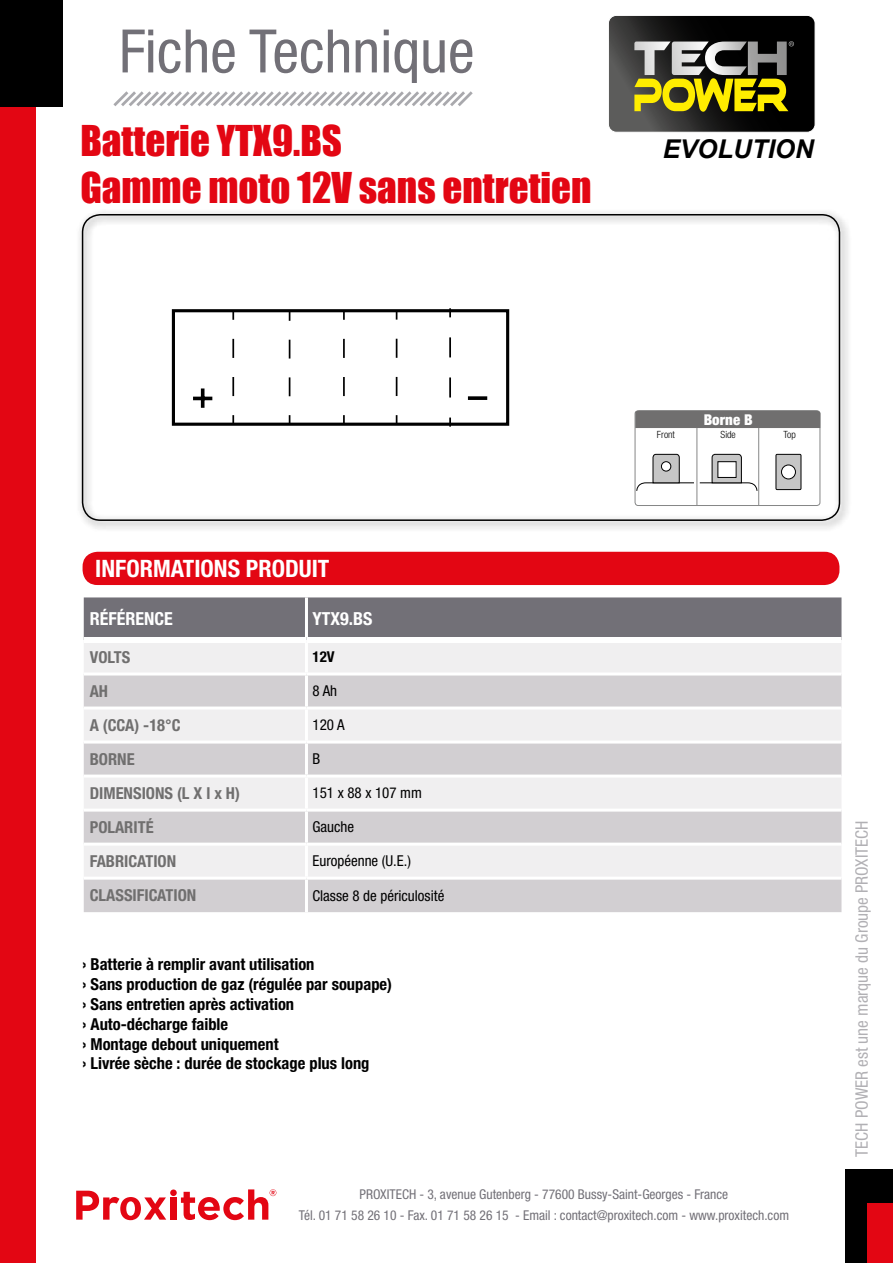
<style>
.page{position:relative;width:893px;height:1263px;background:#fff}
.page>*{position:absolute;margin:0;border:0;box-sizing:border-box;transform-origin:0 0}
.t1{font:condensed 60px "Helvetica Neue LT Std";color:#727077}
.t2{font:39px/46.8px "Impact";color:#e30613}
.t3{font:italic 700 25.95px "Arial";color:#000}
.t4{font:700 condensed 24px "Helvetica Neue LT Std";color:#fff}
.t5{font:700 condensed 18px "Helvetica Neue LT Std";color:#fff}
.t6{font:condensed 17.25px "Helvetica Neue LT Std";color:#727077}
.t7{font:700 condensed 16.5px/19.8px "Helvetica Neue LT Std";color:#000}
.t8{font:700 condensed 16.5px "Helvetica Neue LT Std";color:#706f6f}
.t9{font:condensed 15px "Helvetica Neue LT Std";color:#000}
.t10{font:700 condensed 15px "Helvetica Neue LT Std";color:#000}
.t11{font:900 condensed 14.85px "Helvetica Neue LT Std";letter-spacing:.005em;color:#fff}
.t12{font:condensed 13.5px/21px "Helvetica Neue LT Std";color:#727077;text-align:center}
.t13{font:300 condensed 9.9px "Helvetica Neue LT Std";color:#000}
</style>
<div class="page">
<div style="left:0;top:0;width:35px;height:1263px;background:#e30613"></div>
<div style="left:0;top:0;width:62px;height:106px;background:#000"></div>
<svg style="left:113px;top:91px;width:360px;height:15px"></svg>
<div style="left:846px;top:1169px;width:47px;height:94px;background:#000"></div>
<div style="left:867px;top:1204px;width:26px;height:59px;background:#e30613"></div>
<div style="left:83px;top:552px;width:756px;height:33px;background:#e30613;border-radius:15px"></div>
<div style="left:84px;top:597px;width:757px;height:40px;background:#727077"></div>
<div style="left:84px;top:643px;width:757px;height:29px;background:#f0eff0"></div>
<svg style="left:84px;top:675px;width:757px;height:237px;fill:#d2cfd2"></svg>
<hr style="left:305px;top:597px;width:3px;height:40px;background:#fff">
<hr style="left:305px;top:643px;width:3px;height:29px;background:#fff">
<hr style="left:305px;top:675px;width:3px;height:31px;background:#fff">
<hr style="left:84px;top:706px;width:222px;height:3px;background:#fff">
<hr style="left:306px;top:706px;width:535px;height:3px;background:#fff">
<hr style="left:305px;top:709px;width:3px;height:31px;background:#fff">
<hr style="left:84px;top:740px;width:222px;height:3px;background:#fff">
<hr style="left:306px;top:740px;width:535px;height:3px;background:#fff">
<hr style="left:305px;top:743px;width:3px;height:31px;background:#fff">
<hr style="left:84px;top:774px;width:222px;height:3px;background:#fff">
<hr style="left:306px;top:774px;width:535px;height:3px;background:#fff">
<hr style="left:305px;top:777px;width:3px;height:32px;background:#fff">
<hr style="left:84px;top:809px;width:222px;height:3px;background:#fff">
<hr style="left:306px;top:809px;width:535px;height:3px;background:#fff">
<hr style="left:305px;top:812px;width:3px;height:31px;background:#fff">
<hr style="left:84px;top:843px;width:222px;height:3px;background:#fff">
<hr style="left:306px;top:843px;width:535px;height:3px;background:#fff">
<hr style="left:305px;top:846px;width:3px;height:31px;background:#fff">
<hr style="left:84px;top:877px;width:222px;height:3px;background:#fff">
<hr style="left:306px;top:877px;width:535px;height:3px;background:#fff">
<hr style="left:305px;top:880px;width:3px;height:32px;background:#fff">
<div style="left:76px;top:209px;width:776px;height:323px;background:#000;opacity:.75"></div>
<div style="left:82px;top:214px;width:758px;height:307px;border:2px solid #000;border-radius:18px"></div>
<div style="left:172px;top:309px;width:337px;height:117px;border:3px solid #000"></div>
<svg style="left:232px;top:311px;width:2px;height:9px"></svg>
<svg style="left:232px;top:339px;width:2px;height:67px"></svg>
<svg style="left:232px;top:415px;width:2px;height:9px"></svg>
<svg style="left:468px;top:396px;width:19px;height:4px"></svg>
<hr style="left:193px;top:397px;width:19px;height:3px;background:#000">
<hr style="left:201px;top:388px;width:3px;height:20px;background:#000">
<svg style="left:289px;top:340px;width:1px;height:66px"></svg>
<svg style="left:343px;top:311px;width:2px;height:9px"></svg>
<svg style="left:343px;top:339px;width:2px;height:67px"></svg>
<svg style="left:343px;top:415px;width:2px;height:9px"></svg>
<svg style="left:396px;top:339px;width:1px;height:67px"></svg>
<svg style="left:449px;top:308px;width:2px;height:9px"></svg>
<svg style="left:449px;top:337px;width:2px;height:70px"></svg>
<svg style="left:449px;top:418px;width:2px;height:9px"></svg>
<svg style="left:609px;top:15px;width:206px;height:117px;background:#504e30"></svg>
<div style="left:170px;top:1197px;width:7px;height:22px;background:#e30613"></div>
<svg style="left:76px;top:1191px;width:90px;height:29px"></svg>
<svg style="left:181px;top:1189px;width:95px;height:31px"></svg>
<div style="left:170px;top:1189px;width:7px;height:7px;background:#e30613;border-radius:50%"></div>
<div style="left:635px;top:411px;width:185px;height:94px;background:#fff;border-radius:3px"></div>
<div style="left:635px;top:410px;width:185px;height:96px;border:1px solid #868787;border-radius:3px"></div>
<div style="left:635px;top:410px;width:185px;height:18px;background:#706f6f"></div>
<hr style="left:697px;top:428px;width:1px;height:77px;background:#868787">
<hr style="left:758px;top:428px;width:1px;height:77px;background:#868787">
<svg style="left:636px;top:453px;width:122px;height:39px"></svg>
<div style="left:718px;top:462px;width:18px;height:15px;background:#fff"></div>
<div style="left:717px;top:461px;width:19px;height:17px;border:1px solid #000"></div>
<div style="left:776px;top:454px;width:25px;height:36px;background:#c6c6c6"></div>
<div style="left:775px;top:454px;width:26px;height:36px;border:1px solid #000"></div>
<div style="left:781px;top:465px;width:14px;height:14px;background:#fff;border-radius:50%"></div>
<div style="left:781px;top:465px;width:15px;height:14px;border:1px solid #000;border-radius:50%"></div>
<h1 class="t1" style="left:119px;top:17px;width:357px">Fiche Technique</h1>
<h2 class="t2" style="left:80px;top:117px;width:513px">Batterie YTX9.BS<br>Gamme moto 12V sans entretien</h2>
<h3 class="t3" style="left:663px;top:132px;width:153px">EVOLUTION</h3>
<p class="t11" style="left:704px;top:411px;width:51px">Borne B</p>
<h3 class="t4" style="left:95px;top:554px;width:236px">INFORMATIONS PRODUIT</h3>
<p class="t5" style="left:90px;top:608px;width:84px">RÉFÉRENCE</p>
<p class="t5" style="left:312px;top:608px;width:61px">YTX9.BS</p>
<p class="t8" style="left:90px;top:647px;width:42px">VOLTS</p>
<p class="t10" style="left:312px;top:648px;width:24px">12V</p>
<p class="t8" style="left:90px;top:681px;width:20px">AH</p>
<p class="t9" style="left:312px;top:682px;width:26px">8 Ah</p>
<p class="t8" style="left:90px;top:715px;width:92px">A (CCA) -18°C</p>
<p class="t9" style="left:312px;top:716px;width:34px">120 A</p>
<p class="t8" style="left:90px;top:749px;width:46px">BORNE</p>
<p class="t9" style="left:312px;top:750px;width:9px">B</p>
<p class="t8" style="left:90px;top:783px;width:152px">DIMENSIONS (L X l x H)</p>
<p class="t9" style="left:312px;top:784px;width:111px">151 x 88 x 107 mm</p>
<p class="t8" style="left:90px;top:817px;width:65px">POLARITÉ</p>
<p class="t9" style="left:312px;top:818px;width:43px">Gauche</p>
<p class="t8" style="left:90px;top:851px;width:88px">FABRICATION</p>
<p class="t9" style="left:312px;top:852px;width:100px">Européenne (U.E.)</p>
<p class="t8" style="left:90px;top:885px;width:108px">CLASSIFICATION</p>
<p class="t9" style="left:312px;top:886px;width:133px">Classe 8 de périculosité</p>
<p class="t7" style="left:83px;top:954px;width:311px">› Batterie à remplir avant utilisation<br>› Sans production de gaz (régulée par soupape) › Sans entretien après activation<br>› Auto-décharge faible<br>› Montage debout uniquement<br>› Livrée sèche : durée de stockage plus long</p>
<p class="t13" style="left:657px;top:429px;width:20px">Front</p>
<p class="t13" style="left:721px;top:429px;width:17px">Side</p>
<p class="t13" style="left:783px;top:429px;width:14px">Top</p>
<p class="t12" style="left:299px;top:1183px;width:492px">PROXITECH - 3, avenue Gutenberg - 77600 Bussy-Saint-Georges - France<br>Tél. 01 71 58 26 10 - Fax. 01 71 58 26 15 - Email : contact@proxitech.com - www.proxitech.com</p>
<p class="t6" style="left:852px;top:1157px;width:338px;rotate:-90deg">TECH POWER est une marque du Groupe PROXITECH</p>
</div>
